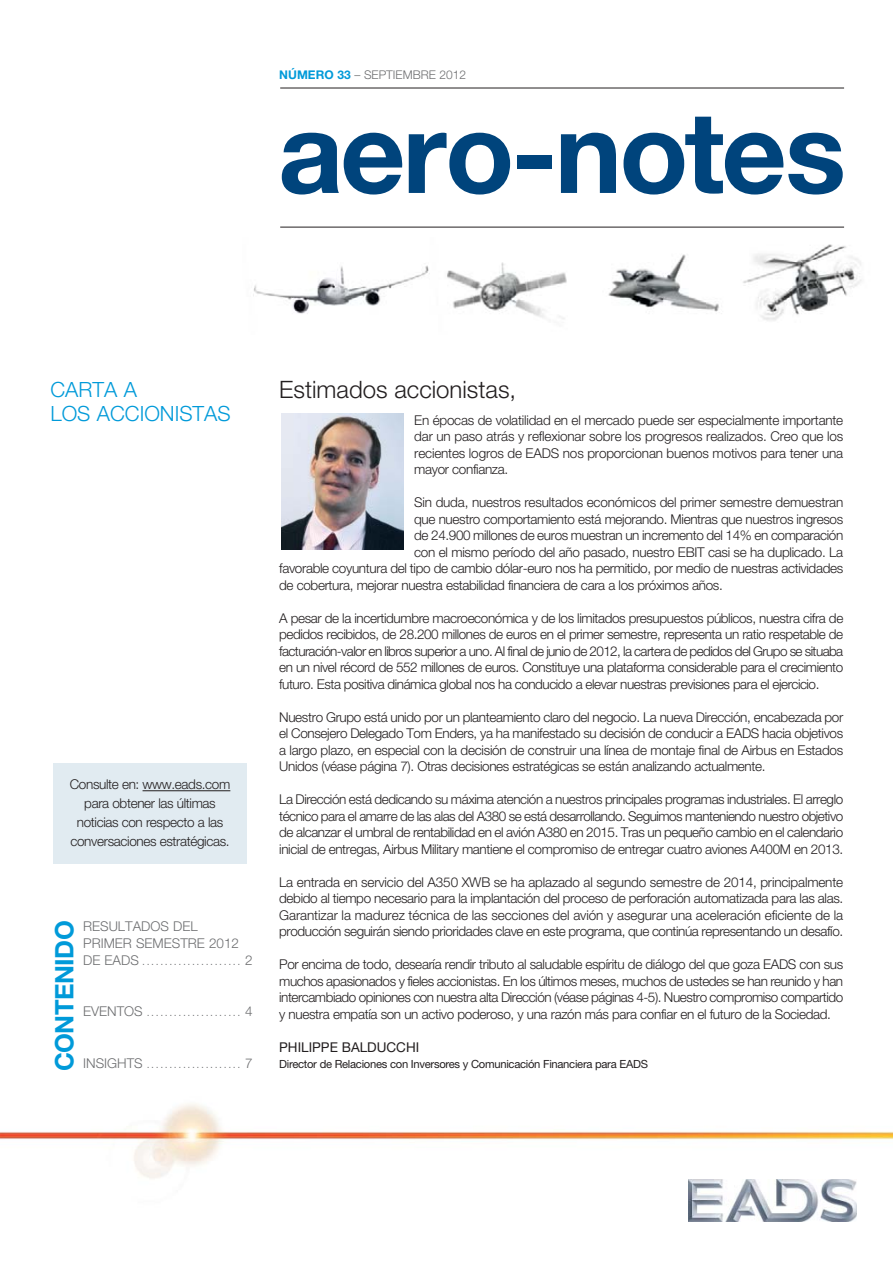
<style>
.page{position:relative;width:893px;height:1263px;background:#fff}
.page>*{position:absolute;margin:0;border:0;box-sizing:border-box;transform-origin:0 0}
.t1{font:700 113.55px "Helvetica Neue";letter-spacing:-.025em;color:#00447c}
.t2{font:700 25.5px "Helvetica Neue";letter-spacing:-.02em;color:#009ad9}
.t3{font:300 24px "Helvetica Neue";color:#231f20}
.t4{font:300 21px/24px "Helvetica Neue";color:#009ad9}
.t5{font:300 13.5px/16.5px "Helvetica Neue";letter-spacing:-.025em;color:#231f20;text-align:justify}
.t6{font:300 13.5px/16.5px "Helvetica Neue";color:#6d6e70}
.t7{font:13.5px "Helvetica Neue";color:#231f20}
.t8{font:300 12px "Helvetica Neue";color:#6d6e70}
.t9{font:11.25px "Helvetica Neue";letter-spacing:-.025em;color:#231f20}
.t10{font:300 10.5px "Helvetica Neue";color:#6d6e70}
.s1{font-weight:700;color:#009ad9}
.s2{font-size:13.5px}
</style>
<div class="page">
<img style="left:1px;top:1104px;width:892px;height:118px">
<img style="left:688px;top:1179px;width:168px;height:42px">
<hr style="left:280px;top:88px;width:564px;height:1px;background:#231f20">
<hr style="left:280px;top:227px;width:564px;height:1px;background:#231f20">
<img style="left:282px;top:414px;width:122px;height:136px">
<img style="left:253px;top:244px;width:609px;height:77px">
<div style="left:54px;top:763px;width:193px;height:100px;background:#e1ebf1"></div>
<hr style="left:143px;top:790px;width:87px;height:1px;background:#231f20">
<p class="t8" style="left:279px;top:70px;width:188px"><span class="s1">NÚMERO 33</span> – SEPTIEMBRE 2012</p>
<h1 class="t1" style="left:278px;top:112px;width:569px">aero-notes</h1>
<h3 class="t4" style="left:50px;top:379px;width:182px">CARTA A<br>LOS ACCIONISTAS</h3>
<h3 class="t3" style="left:279px;top:381px;width:239px">Estimados accionistas,</h3>
<p class="t5" style="left:414px;top:413px;width:430px">En épocas de volatilidad en el mercado puede ser especialmente importante dar un paso atrás y reflexionar sobre los progresos realizados. Creo que los recientes logros de EADS nos proporcionan buenos motivos para tener una mayor confianza.</p>
<p class="t5" style="left:414px;top:495px;width:431px">Sin duda, nuestros resultados económicos del primer semestre demuestran</p>
<p class="t5" style="left:414px;top:512px;width:431px">que nuestro comportamiento está mejorando. Mientras que nuestros ingresos</p>
<p class="t5" style="left:414px;top:528px;width:430px">de 24.900 millones de euros muestran un incremento del 14% en comparación</p>
<p class="t5" style="left:414px;top:545px;width:430px">con el mismo período del año pasado, nuestro EBIT casi se ha duplicado. La</p>
<p class="t5" style="left:279px;top:561px;width:566px">favorable coyuntura del tipo de cambio dólar-euro nos ha permitido, por medio de nuestras actividades</p>
<p class="t5" style="left:279px;top:578px;width:445px">de cobertura, mejorar nuestra estabilidad financiera de cara a los próximos años.</p>
<p class="t5" style="left:279px;top:611px;width:566px">A pesar de la incertidumbre macroeconómica y de los limitados presupuestos públicos, nuestra cifra de pedidos recibidos, de 28.200 millones de euros en el primer semestre, representa un ratio respetable de facturación-valor en libros superior a uno. Al final de junio de 2012, la cartera de pedidos del Grupo se situaba en un nivel récord de 552 millones de euros. Constituye una plataforma considerable para el crecimiento futuro. Esta positiva dinámica global nos ha conducido a elevar nuestras previsiones para el ejercicio.</p>
<p class="t5" style="left:279px;top:710px;width:566px">Nuestro Grupo está unido por un planteamiento claro del negocio. La nueva Dirección, encabezada por el Consejero Delegado Tom Enders, ya ha manifestado su decisión de conducir a EADS hacia objetivos a largo plazo, en especial con la decisión de construir una línea de montaje final de Airbus en Estados Unidos (véase página 7). Otras decisiones estratégicas se están analizando actualmente.</p>
<p class="t5" style="left:279px;top:792px;width:566px">La Dirección está dedicando su máxima atención a nuestros principales programas industriales. El arreglo técnico para el amarre de las alas del A380 se está desarrollando. Seguimos manteniendo nuestro objetivo de alcanzar el umbral de rentabilidad en el avión A380 en 2015. Tras un pequeño cambio en el calendario inicial de entregas, Airbus Military mantiene el compromiso de entregar cuatro aviones A400M en 2013.</p>
<p class="t5" style="left:279px;top:875px;width:566px">La entrada en servicio del A350 XWB se ha aplazado al segundo semestre de 2014, principalmente debido al tiempo necesario para la implantación del proceso de perforación automatizada para las alas.<br>Garantizar la madurez técnica de las secciones del avión y asegurar una aceleración eficiente de la producción seguirán siendo prioridades clave en este programa, que continúa representando un desafío.</p>
<p class="t5" style="left:279px;top:957px;width:566px">Por encima de todo, desearía rendir tributo al saludable espíritu de diálogo del que goza EADS con sus muchos apasionados y fieles accionistas. En los últimos meses, muchos de ustedes se han reunido y han intercambiado opiniones con nuestra alta Dirección (véase páginas 4-5). Nuestro compromiso compartido y nuestra empatía son un activo poderoso, y una razón más para confiar en el futuro de la Sociedad.</p>
<p class="t7" style="left:279px;top:1042px;width:142px">PHILIPPE BALDUCCHI</p>
<p class="t9" style="left:279px;top:1060px;width:370px">Director de Relaciones con Inversores y Comunicación Financiera para EADS</p>
<p class="t5" style="left:70px;top:776px;width:162px;line-height:18.8px;text-align:center">Consulte en: www.eads.com para obtener las últimas noticias con respecto a las conversaciones estratégicas.</p>
<h2 class="t2" style="left:55px;top:1071px;width:152px;rotate:-90deg">CONTENIDO</h2>
<p class="t6" style="left:83px;top:920px;width:157px">RESULTADOS DEL<br>PRIMER SEMESTRE 2012</p>
<p class="t10" style="left:83px;top:957px;width:171px"><span class="s2">DE EADS</span> ...................... <span class="s2">2</span></p>
<p class="t10" style="left:83px;top:1009px;width:171px"><span class="s2">EVENTOS</span> ..................... <span class="s2">4</span></p>
<p class="t10" style="left:83px;top:1060px;width:171px"><span class="s2">INSIGHTS</span> ..................... <span class="s2">7</span></p>
</div>
